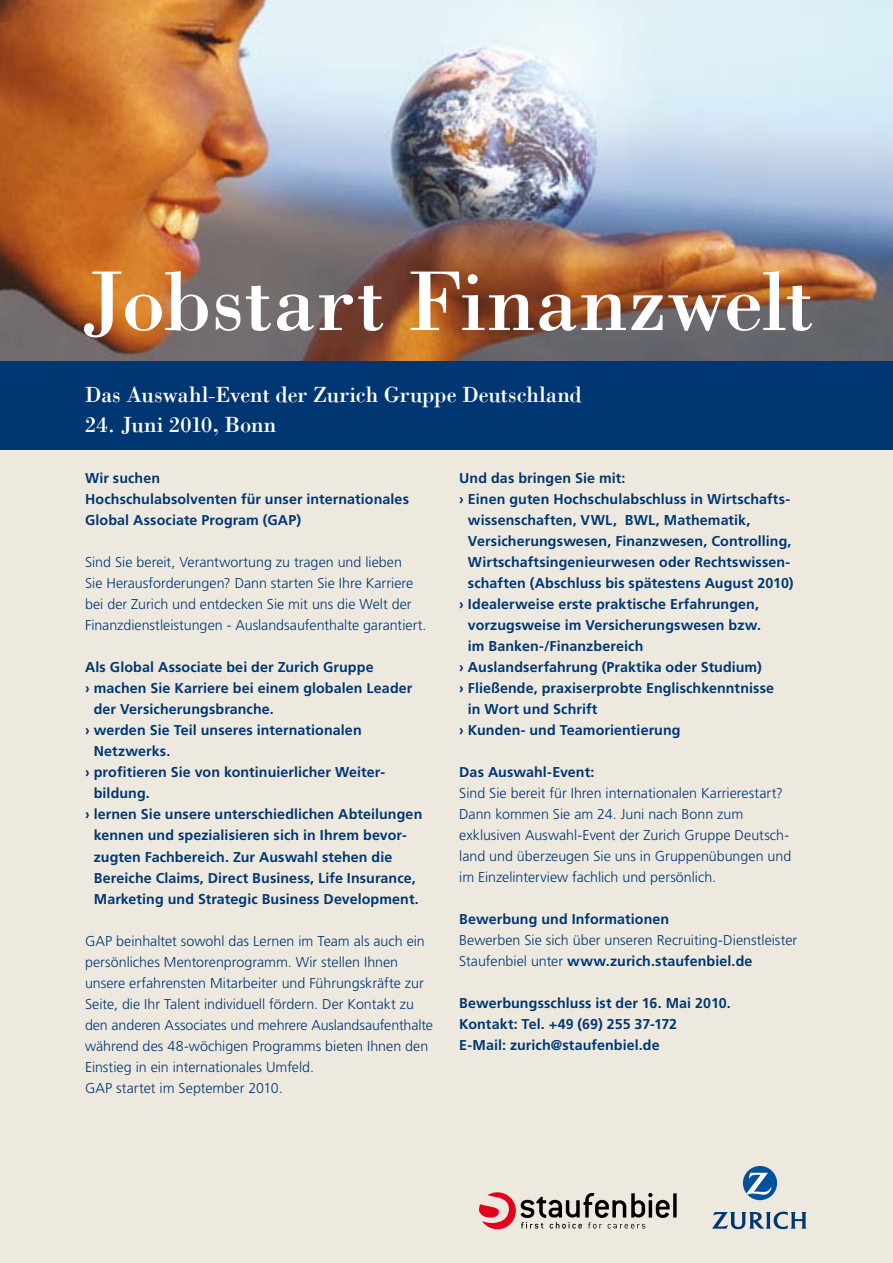
<style>
.page{position:relative;width:893px;height:1263px;background:#fff}
.page>*{position:absolute;margin:0;border:0;box-sizing:border-box;transform-origin:0 0}
.t1{font:87px "Bodoni";letter-spacing:-.005em;color:#fff}
.t2{font:22.5px "Bodoni";letter-spacing:-.005em;color:#fff}
.t3{font:700 14.25px/21px "Frutiger";letter-spacing:.01em;color:#003772}
.t4{font:300 14.25px/21px "Frutiger";color:#003772}
.s1{font-weight:700}
</style>
<div class="page">
<div style="left:0;top:396px;width:893px;height:867px;background:#eee9df"></div>
<div style="left:0;top:354px;width:893px;height:96px;background:#003772"></div>
<img style="left:0;top:0;width:893px;height:360px">
<svg style="left:479px;top:1192px;width:191px;height:37px"></svg>
<svg style="left:673px;top:1193px;width:4px;height:24px"></svg>
<svg style="left:743px;top:1166px;width:34px;height:34px"></svg>
<svg style="left:712px;top:1211px;width:95px;height:18px"></svg>
<h1 class="t1" style="left:82px;top:249px;width:733px">Jobstart Finanzwelt</h1>
<h2 class="t2" style="left:85px;top:381px;width:499px">Das Auswahl-Event der Zurich Gruppe Deutschland</h2>
<h2 class="t2" style="left:85px;top:411px;width:193px">24. Juni 2010, Bonn</h2>
<p class="t3" style="left:85px;top:468px;width:325px">Wir suchen<br>Hochschulabsolventen für unser internationales<br>Global Associate Program (GAP)</p>
<p class="t4" style="left:85px;top:552px;width:343px">Sind Sie bereit, Verantwortung zu tragen und lieben<br>Sie Herausforderungen? Dann starten Sie Ihre Karriere bei der Zurich und entdecken Sie mit uns die Welt der Finanzdienstleistungen - Auslandsaufenthalte garantiert.</p>
<p class="t3" style="left:85px;top:657px;width:290px">Als Global Associate bei der Zurich Gruppe</p>
<p class="t3" style="left:85px;top:678px;width:329px">› machen Sie Karriere bei einem globalen Leader</p>
<p class="t3" style="left:94px;top:699px;width:182px">der Versicherungsbranche.</p>
<p class="t3" style="left:85px;top:720px;width:278px">› werden Sie Teil unseres internationalen</p>
<p class="t3" style="left:94px;top:741px;width:78px">Netzwerks.</p>
<p class="t3" style="left:85px;top:762px;width:302px">› profitieren Sie von kontinuierlicher Weiter-</p>
<p class="t3" style="left:94px;top:783px;width:58px">bildung.</p>
<p class="t3" style="left:85px;top:804px;width:339px">› lernen Sie unsere unterschiedlichen Abteilungen</p>
<p class="t3" style="left:94px;top:825px;width:315px">kennen und spezialisieren sich in Ihrem bevor-</p>
<p class="t3" style="left:94px;top:846px;width:300px">zugten Fachbereich. Zur Auswahl stehen die</p>
<p class="t3" style="left:94px;top:867px;width:323px">Bereiche Claims, Direct Business, Life Insurance,</p>
<p class="t3" style="left:94px;top:888px;width:327px">Marketing und Strategic Business Development.</p>
<p class="t4" style="left:85px;top:930px;width:350px">GAP beinhaltet sowohl das Lernen im Team als auch ein persönliches Mentorenprogramm. Wir stellen Ihnen unsere erfahrensten Mitarbeiter und Führungskräfte zur Seite, die Ihr Talent individuell fördern. Der Kontakt zu den anderen Associates und mehrere Auslandsaufenthalte während des 48-wöchigen Programms bieten Ihnen den Einstieg in ein internationales Umfeld.<br>GAP startet im September 2010.</p>
<p class="t3" style="left:459px;top:467px;width:168px">Und das bringen Sie mit:</p>
<p class="t3" style="left:459px;top:488px;width:332px">› Einen guten Hochschulabschluss in Wirtschafts-</p>
<p class="t3" style="left:468px;top:509px;width:284px">wissenschaften, VWL, BWL, Mathematik,</p>
<p class="t3" style="left:468px;top:530px;width:325px">Versicherungswesen, Finanzwesen, Controlling,</p>
<p class="t3" style="left:468px;top:551px;width:324px">Wirtschaftsingenieurwesen oder Rechtswissen-</p>
<p class="t3" style="left:468px;top:572px;width:327px">schaften (Abschluss bis spätestens August 2010)</p>
<p class="t3" style="left:459px;top:593px;width:301px">› Idealerweise erste praktische Erfahrungen,</p>
<p class="t3" style="left:468px;top:614px;width:295px">vorzugsweise im Versicherungswesen bzw.</p>
<p class="t3" style="left:468px;top:635px;width:177px">im Banken-/Finanzbereich</p>
<p class="t3" style="left:459px;top:656px;width:304px">› Auslandserfahrung (Praktika oder Studium)</p>
<p class="t3" style="left:459px;top:677px;width:316px">› Fließende, praxiserprobte Englischkenntnisse</p>
<p class="t3" style="left:468px;top:698px;width:131px">in Wort und Schrift</p>
<p class="t3" style="left:459px;top:719px;width:223px">› Kunden- und Teamorientierung</p>
<p class="t3" style="left:459px;top:761px;width:137px">Das Auswahl-Event:</p>
<p class="t4" style="left:459px;top:783px;width:334px">Sind Sie bereit für Ihren internationalen Karrierestart?<br>Dann kommen Sie am 24. Juni nach Bonn zum exklusiven Auswahl-Event der Zurich Gruppe Deutsch&shy;land und überzeugen Sie uns in Gruppenübungen und im Einzelinterview fachlich und persönlich.</p>
<p class="t3" style="left:459px;top:909px;width:212px">Bewerbung und Informationen</p>
<p class="t4" style="left:459px;top:930px;width:339px">Bewerben Sie sich über unseren Recruiting-Dienstleister<br>Staufenbiel unter <span class="s1">www.zurich.staufenbiel.de</span></p>
<p class="t3" style="left:459px;top:993px;width:273px">Bewerbungsschluss ist der 16. Mai 2010.<br>Kontakt: Tel. +49 (69) 255 37-172<br>E-Mail: zurich@staufenbiel.de</p>
</div>
